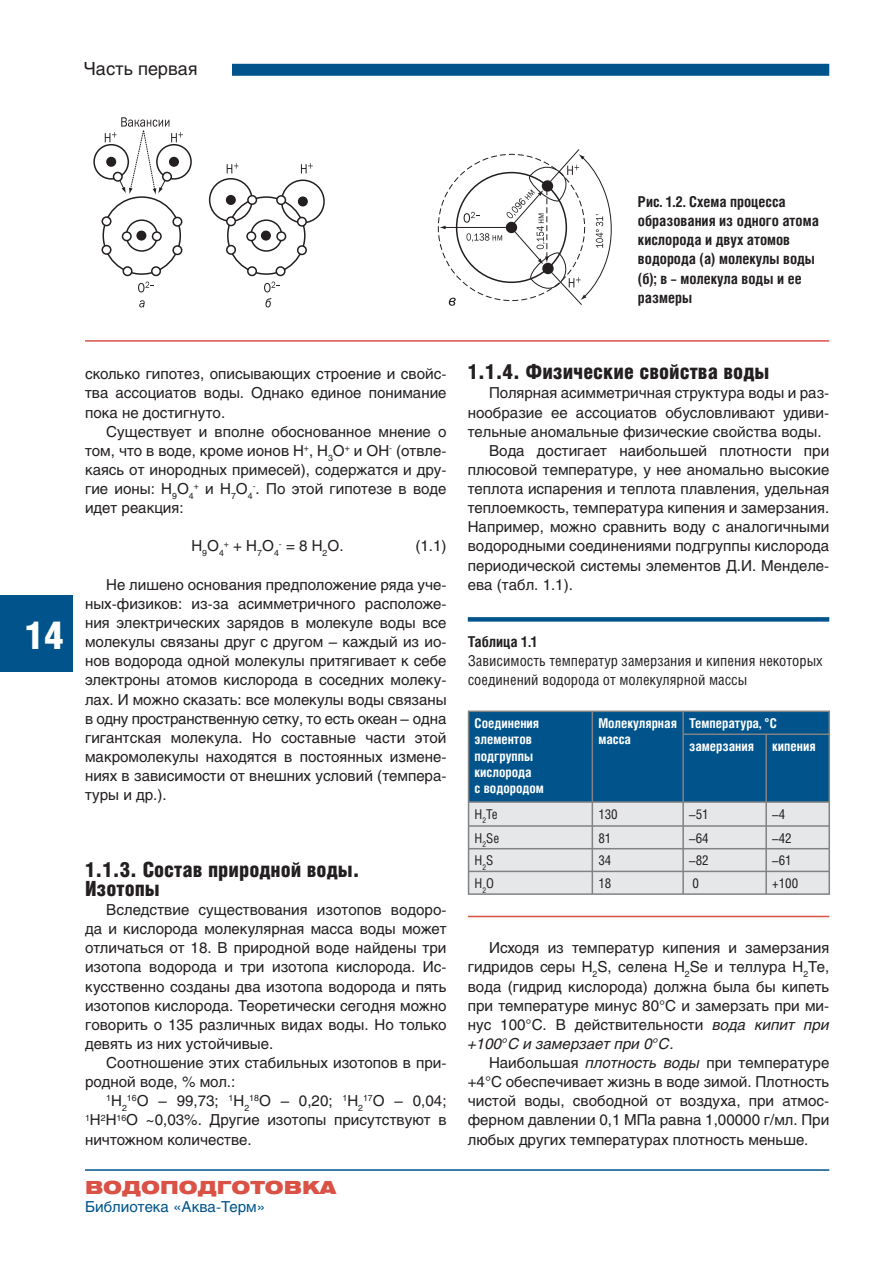
<style>
.page{position:relative;width:893px;height:1263px;background:#fff}
.page>*{position:absolute;margin:0;border:0;box-sizing:border-box;transform-origin:0 0}
.t1{font:900 39px "Helios Cond";color:#fff}
.t2{font:900 21px/19.2px "Helios Cond";color:#231f20}
.t3{font:900 18px "Helios Ext";color:#da5246}
.t4{font:18px "Helios";color:#231f20}
.t5{font:15px/19.2px "Helios";color:#231f20;text-align:justify}
.t6{font:700 15px/19.2px "Helios Cond";color:#231f20}
.t7{font:15px/19.2px "Helios Cond";color:#231f20}
.t8{font:15px "Helios";color:#00548b}
.t9{font:700 13.5px/16.2px "Helios Cond";color:#fff}
.t10{font:13.5px "Helios Cond";color:#231f20}
.t11{font:8.7px "Helios";color:#231f20}
.s1{font-size:15px}
.s2{font-style:italic}
</style>
<div class="page">
<div style="left:0;top:595px;width:72px;height:77px;background:#00548b"></div>
<hr style="left:85px;top:1169px;width:744px;height:2px;background:#00548b">
<div style="left:85px;top:64px;width:744px;height:12px;background:#00548b"></div>
<div style="left:84px;top:55px;width:148px;height:26px;background:#fff"></div>
<div style="left:468px;top:617px;width:361px;height:5px;background:#00548b"></div>
<hr style="left:766px;top:711px;width:64px;height:1px;background:#808284">
<hr style="left:828px;top:712px;width:2px;height:22px;background:#808284">
<hr style="left:766px;top:734px;width:64px;height:1px;background:#808284">
<hr style="left:828px;top:735px;width:2px;height:66px;background:#808284">
<hr style="left:766px;top:801px;width:64px;height:2px;background:#808284">
<hr style="left:828px;top:803px;width:2px;height:22px;background:#808284">
<hr style="left:766px;top:825px;width:64px;height:2px;background:#808284">
<hr style="left:828px;top:827px;width:2px;height:21px;background:#808284">
<hr style="left:766px;top:848px;width:64px;height:1px;background:#808284">
<hr style="left:828px;top:849px;width:2px;height:22px;background:#808284">
<svg style="left:468px;top:711px;width:361px;height:182px;background:#719ab5"></svg>
<hr style="left:468px;top:893px;width:124px;height:2px;background:#808284">
<hr style="left:592px;top:871px;width:91px;height:1px;background:#808284">
<hr style="left:591px;top:872px;width:2px;height:21px;background:#808284">
<hr style="left:592px;top:893px;width:91px;height:2px;background:#808284">
<hr style="left:683px;top:871px;width:83px;height:1px;background:#808284">
<hr style="left:682px;top:872px;width:2px;height:21px;background:#808284">
<hr style="left:683px;top:893px;width:83px;height:2px;background:#808284">
<hr style="left:766px;top:871px;width:64px;height:1px;background:#808284">
<hr style="left:765px;top:872px;width:2px;height:21px;background:#808284">
<hr style="left:828px;top:872px;width:2px;height:21px;background:#808284">
<hr style="left:766px;top:893px;width:64px;height:2px;background:#808284">
<hr style="left:85px;top:340px;width:744px;height:2px;background:#da5246">
<svg style="left:93px;top:117px;width:232px;height:159px"></svg>
<svg style="left:138px;top:282px;width:16px;height:10px"></svg>
<svg style="left:264px;top:282px;width:16px;height:10px"></svg>
<svg style="left:139px;top:300px;width:6px;height:7px"></svg>
<svg style="left:265px;top:298px;width:6px;height:9px"></svg>
<svg style="left:439px;top:149px;width:173px;height:157px"></svg>
<hr style="left:468px;top:916px;width:361px;height:1px;background:#da5246">
<p class="t4" style="left:84px;top:62px;width:115px">Часть первая</p>
<p class="t6" style="left:638px;top:194px;width:182px">Рис. 1.2. Схема процесса образования из одного атома кислорода и двух атомов водорода (а) молекулы воды (б); в – молекула воды и ее размеры</p>
<h1 class="t1" style="left:25px;top:620px;width:41px">14</h1>
<p class="t5" style="left:85px;top:366px;width:363px">сколько гипотез, описывающих строение и свойс&shy;тва ассоциатов воды. Однако единое понимание пока не достигнуто.</p>
<p class="t5" style="left:85px;top:423px;width:363px;text-indent:21px">Существует и вполне обоснованное мнение о том, что в воде, кроме ионов Н<sup>+</sup>, Н<sub>3</sub>О<sup>+</sup> и ОН<sup>-</sup> (отвле&shy;каясь от инородных примесей), содержатся и дру&shy;гие ионы: Н<sub>9</sub>О<sub>4</sub></p>
<p class="t11" style="left:194px;top:493px;width:60px">+ <sup>и</sup> <sup>Н</sup>7<sup>О</sup>4</p>
<p class="t5" style="left:253px;top:481px;width:195px"><sup>-</sup>. По этой гипотезе в воде</p>
<p class="t5" style="left:85px;top:500px;width:100px">идет реакция:</p>
<p class="t5" style="left:191px;top:538px;width:34px">Н<sub>9</sub>О<sub>4</sub></p>
<p class="t11" style="left:224px;top:550px;width:56px">+ <sup>+</sup> <sup>Н</sup>7<sup>О</sup>4</p>
<p class="t5" style="left:279px;top:538px;width:66px"><sup>-</sup> = 8 Н<sub>2</sub>О.</p>
<p class="t5" style="left:415px;top:538px;width:33px">(1.1)</p>
<p class="t5" style="left:85px;top:576px;width:363px;text-indent:21px">Не лишено основания предположение ряда уче&shy;ных-физиков: из-за асимметричного расположе&shy;ния электрических зарядов в молекуле воды все молекулы связаны друг с другом – каждый из ио&shy;нов водорода одной молекулы притягивает к себе электроны атомов кислорода в соседних молеку&shy;лах. И можно сказать: все молекулы воды связаны в одну пространственную сетку, то есть океан – одна гигантская молекула. Но составные части этой макромолекулы находятся в постоянных измене&shy;ниях в зависимости от внешних условий (темпера&shy;туры и др.).</p>
<h2 class="t2" style="left:85px;top:862px;width:276px">1.1.3. Состав природной воды.<br>Изотопы</h2>
<p class="t5" style="left:85px;top:902px;width:363px;text-indent:21px">Вследствие существования изотопов водоро&shy;да и кислорода молекулярная масса воды может отличаться от 18. В природной воде найдены три изотопа водорода и три изотопа кислорода. Ис&shy;кусственно созданы два изотопа водорода и пять изотопов кислорода. Теоретически сегодня можно говорить о 135 различных видах воды. Но только девять из них устойчивые.</p>
<p class="t5" style="left:85px;top:1055px;width:363px;text-indent:21px">Соотношение этих стабильных изотопов в при&shy;родной воде, % мол.:</p>
<p class="t11" style="left:106px;top:1100px;width:22px">1<span class="s1">Н</span>2</p>
<p class="t5" style="left:85px;top:1093px;width:363px;text-indent:42px"><sup>16</sup>О – 99,73; <sup>1</sup>Н<sub>2</sub><sup>18</sup>О – 0,20; <sup>1</sup>Н<sub>2</sub><sup>17</sup>О – 0,04; <sup>1</sup>Н<sup>2</sup>Н<sup>16</sup>О ~0,03%. Другие изотопы присутствуют в ничтожном количестве.</p>
<p class="t3" style="left:85px;top:1180px;width:253px">ВОДОПОДГОТОВКА</p>
<p class="t8" style="left:85px;top:1201px;width:182px">Библиотека «Аква-Терм»</p>
<h2 class="t2" style="left:468px;top:364px;width:303px">1.1.4. Физические свойства воды</h2>
<p class="t5" style="left:489px;top:385px;width:342px">Полярная асимметричная структура воды и раз-</p>
<p class="t5" style="left:468px;top:404px;width:363px">нообразие ее ассоциатов обусловливают удиви-</p>
<p class="t5" style="left:468px;top:423px;width:355px">тельные аномальные физические свойства воды.</p>
<p class="t5" style="left:489px;top:442px;width:342px">Вода достигает наибольшей плотности при</p>
<p class="t5" style="left:468px;top:462px;width:363px">плюсовой температуре, у нее аномально высокие</p>
<p class="t5" style="left:468px;top:481px;width:363px">теплота испарения и теплота плавления, удельная</p>
<p class="t5" style="left:468px;top:500px;width:363px">теплоемкость, температура кипения и замерзания.</p>
<p class="t5" style="left:468px;top:519px;width:363px">Например, можно сравнить воду с аналогичными</p>
<p class="t5" style="left:468px;top:538px;width:363px">водородными соединениями подгруппы кислорода</p>
<p class="t5" style="left:468px;top:557px;width:363px">периодической системы элементов Д.И. Менделе-</p>
<p class="t5" style="left:468px;top:576px;width:107px">ева (табл. 1.1).</p>
<p class="t6" style="left:468px;top:634px;width:72px">Таблица 1.1</p>
<p class="t7" style="left:468px;top:653px;width:356px">Зависимость температур замерзания и кипения некоторых соединений водорода от молекулярной массы</p>
<p class="t9" style="left:474px;top:717px;width:71px">Соединения элементов подгруппы кислорода<br>с водородом</p>
<p class="t9" style="left:598px;top:717px;width:80px">Молекулярная масса</p>
<p class="t9" style="left:689px;top:713px;width:89px;line-height:23px">Температура, °С замерзания</p>
<p class="t9" style="left:772px;top:740px;width:45px">кипения</p>
<p class="t10" style="left:474px;top:809px;width:25px">H<sub>2</sub>Te</p>
<p class="t10" style="left:598px;top:809px;width:21px">130</p>
<p class="t10" style="left:689px;top:809px;width:21px">–51</p>
<p class="t10" style="left:772px;top:809px;width:14px">–4</p>
<p class="t10" style="left:474px;top:833px;width:26px">H<sub>2</sub>Se</p>
<p class="t10" style="left:598px;top:833px;width:14px">81</p>
<p class="t10" style="left:689px;top:833px;width:21px">–64</p>
<p class="t10" style="left:772px;top:833px;width:21px">–42</p>
<p class="t10" style="left:474px;top:855px;width:20px">H<sub>2</sub>S</p>
<p class="t10" style="left:598px;top:855px;width:14px">34</p>
<p class="t10" style="left:689px;top:855px;width:21px">–82</p>
<p class="t10" style="left:772px;top:855px;width:21px">–61</p>
<p class="t10" style="left:474px;top:878px;width:21px">H<sub>2</sub>O</p>
<p class="t10" style="left:598px;top:878px;width:14px">18</p>
<p class="t10" style="left:692px;top:878px;width:8px">0</p>
<p class="t10" style="left:772px;top:878px;width:27px">+100</p>
<p class="t5" style="left:468px;top:940px;width:363px;text-indent:21px">Исходя из температур кипения и замерзания гидридов серы H<sub>2</sub>S, селена H<sub>2</sub>Se и теллура H<sub>2</sub>Te, вода (гидрид кислорода) должна была бы кипеть при температуре минус 80°С и замерзать при ми&shy;нус 100°С. В действительности <span class="s2">вода кипит при +100°С и замерзает при 0°С.</span></p>
<p class="t5" style="left:468px;top:1055px;width:363px;text-indent:21px">Наибольшая <span class="s2">плотность воды</span> при температуре +4°С обеспечивает жизнь в воде зимой. Плотность чистой воды, свободной от воздуха, при атмос&shy;ферном давлении 0,1 МПа равна 1,00000 г/мл. При любых других температурах плотность меньше.</p>
</div>
